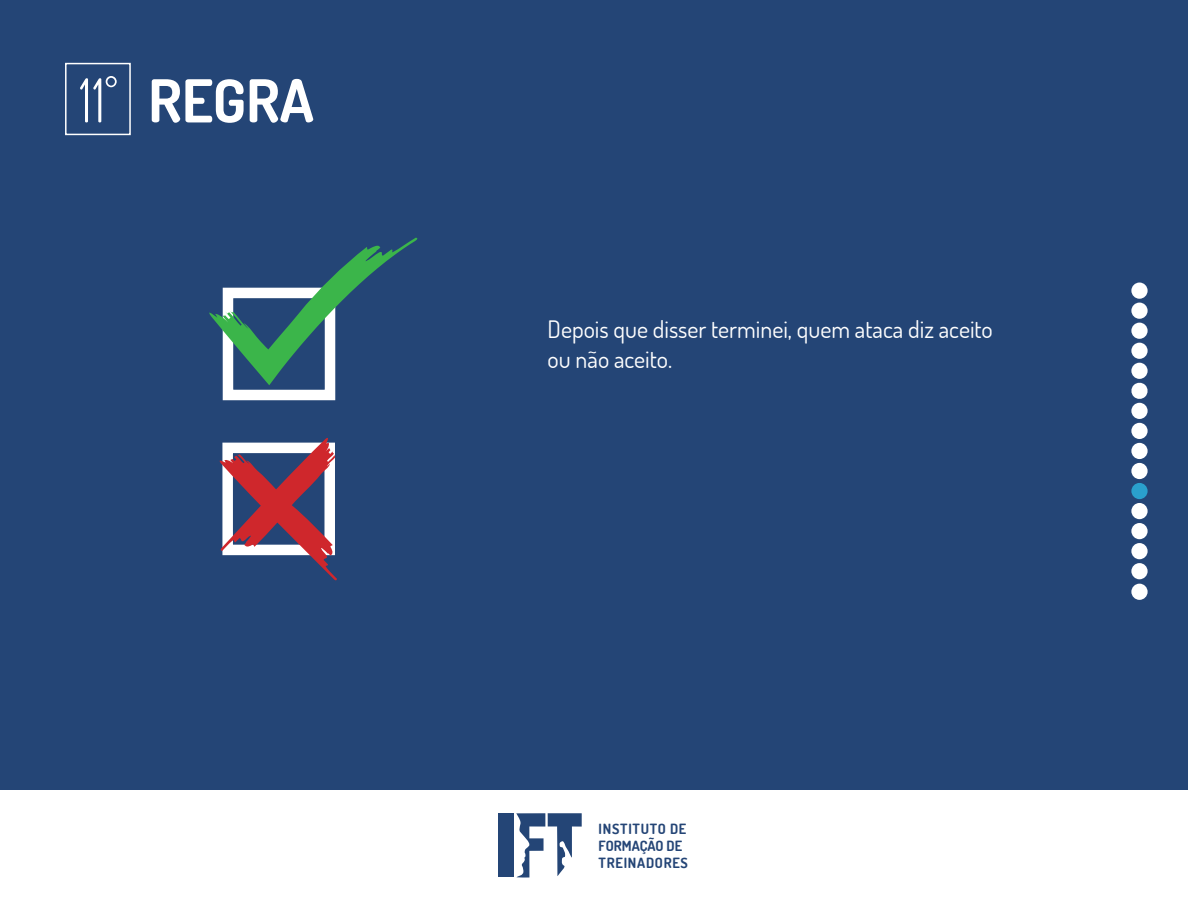
<style>
.page{position:relative;width:1188px;height:918px;background:#fff}
.page>*{position:absolute;margin:0;border:0;box-sizing:border-box;transform-origin:0 0}
.t1{font:700 59.1px "Dosis";color:#fff}
.t2{font:24px/30px "Dosis";color:#fff}
.t3{font:700 14.1px/17px "Dosis";letter-spacing:.05em;color:#244576}
.s1{font-weight:300;font-size:60.45px}
</style>
<div class="page">
<div style="left:0;top:0;width:1188px;height:789px;background:#244576"></div>
<div style="left:498px;top:813px;width:15px;height:64px;background:#244576"></div>
<svg style="left:516px;top:813px;width:66px;height:65px"></svg>
<div style="left:1131px;top:283px;width:17px;height:16px;background:#fff;border-radius:50%"></div>
<div style="left:1131px;top:303px;width:17px;height:16px;background:#fff;border-radius:50%"></div>
<div style="left:1131px;top:323px;width:17px;height:16px;background:#fff;border-radius:50%"></div>
<div style="left:1131px;top:343px;width:17px;height:16px;background:#fff;border-radius:50%"></div>
<div style="left:1131px;top:363px;width:17px;height:16px;background:#fff;border-radius:50%"></div>
<svg style="left:1131px;top:382px;width:17px;height:17px"></svg>
<div style="left:1131px;top:403px;width:17px;height:16px;background:#fff;border-radius:50%"></div>
<div style="left:1131px;top:423px;width:17px;height:16px;background:#fff;border-radius:50%"></div>
<div style="left:1131px;top:443px;width:17px;height:16px;background:#fff;border-radius:50%"></div>
<div style="left:1131px;top:463px;width:17px;height:16px;background:#fff;border-radius:50%"></div>
<div style="left:1131px;top:483px;width:17px;height:16px;background:#2aa0cd;border-radius:50%"></div>
<div style="left:1131px;top:503px;width:17px;height:16px;background:#fff;border-radius:50%"></div>
<div style="left:1131px;top:523px;width:17px;height:16px;background:#fff;border-radius:50%"></div>
<div style="left:1131px;top:543px;width:17px;height:16px;background:#fff;border-radius:50%"></div>
<div style="left:1131px;top:563px;width:17px;height:16px;background:#fff;border-radius:50%"></div>
<div style="left:1131px;top:584px;width:17px;height:16px;background:#fff;border-radius:50%"></div>
<div style="left:65px;top:63px;width:66px;height:72px;border:2px solid #fff"></div>
<div style="left:223px;top:288px;width:112px;height:112px;border:10px solid #fff"></div>
<svg style="left:209px;top:238px;width:208px;height:147px"></svg>
<svg style="left:219px;top:438px;width:118px;height:143px"></svg>
<h1 class="t1" style="left:79px;top:63px;width:236px"><span class="s1">11˚</span> REGRA</h1>
<p class="t2" style="left:548px;top:314px;width:447px">Depois que disser terminei, quem ataca diz aceito ou não aceito.</p>
<p class="t3" style="left:599px;top:820px;width:91px">INSTITUTO DE<br>FORMAÇÃO DE<br>TREINADORES</p>
</div>
